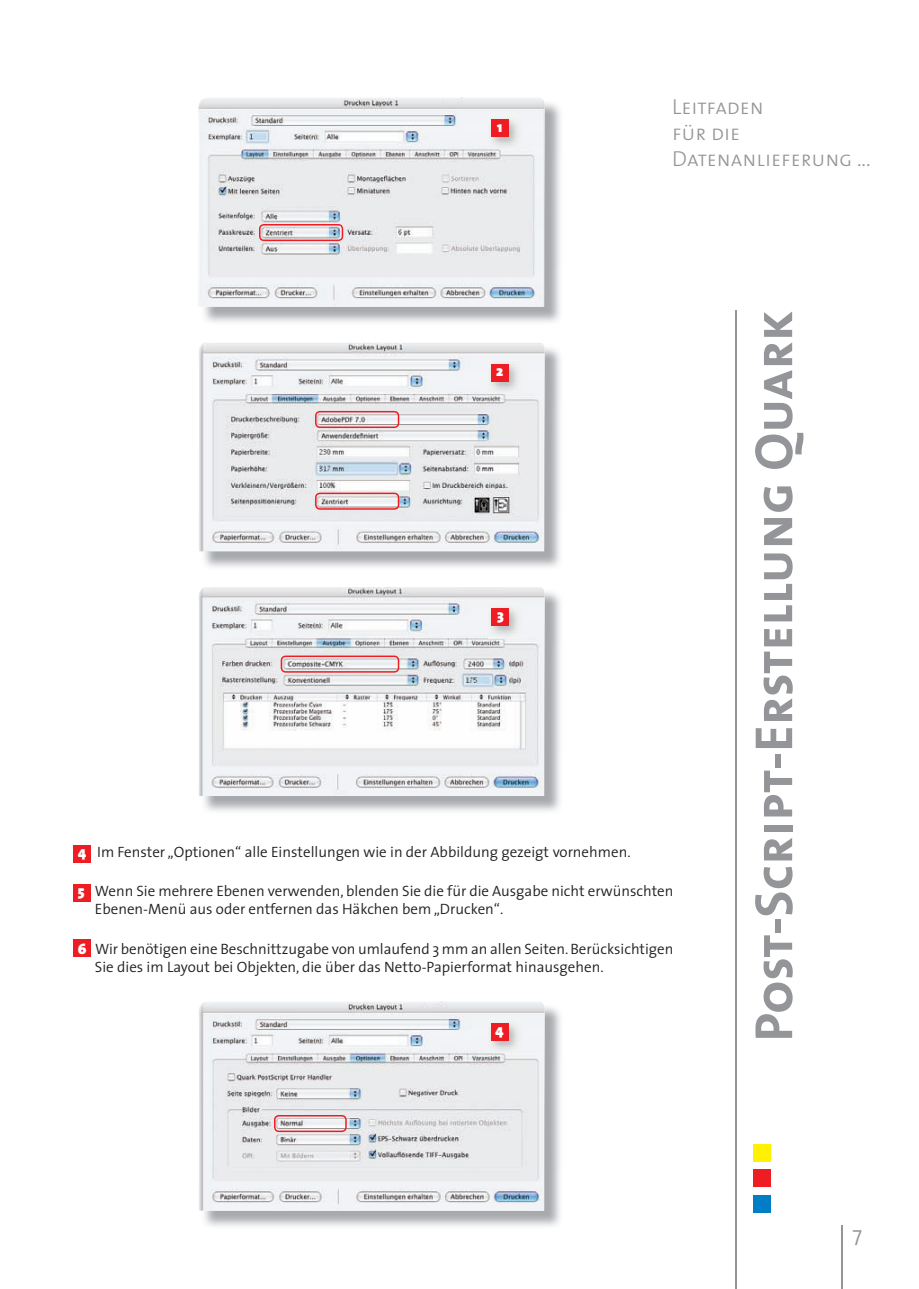
<style>
.page{position:relative;width:919px;height:1289px;background:#fff}
.page>*{position:absolute;margin:0;border:0;box-sizing:border-box;transform-origin:0 0}
.t1{font:54px "The Sans Bold Caps";color:#939598}
.t2{font:21.75px/26.1px "The Sans Light Caps";color:#939598}
.t3{font:300 21px "The Sans";color:#939598}
.t4{font:300 15px/18px "The Sans";color:#231f20}
.t5{font:900 15px "The Sans";color:#fff}
.s1{font-weight:900;color:#fff}
</style>
<div class="page">
<hr style="left:841px;top:1225px;width:2px;height:63px;background:#939598">
<hr style="left:735px;top:310px;width:1px;height:978px;background:#939598">
<div style="left:753px;top:1144px;width:17px;height:17px;background:#fff101"></div>
<div style="left:753px;top:1169px;width:17px;height:17px;background:#ee1d23"></div>
<div style="left:753px;top:1195px;width:17px;height:17px;background:#007ec5"></div>
<img style="left:204px;top:102px;width:357px;height:220px">
<img style="left:199px;top:98px;width:345px;height:209px">
<img style="left:488px;top:116px;width:33px;height:33px">
<div style="left:492px;top:119px;width:17px;height:17px;background:#ee1d23"></div>
<svg style="left:259px;top:224px;width:84px;height:17px"></svg>
<img style="left:201px;top:347px;width:360px;height:220px">
<img style="left:199px;top:342px;width:345px;height:209px">
<img style="left:488px;top:360px;width:33px;height:33px">
<div style="left:492px;top:364px;width:17px;height:17px;background:#ee1d23"></div>
<svg style="left:315px;top:492px;width:84px;height:17px"></svg>
<svg style="left:315px;top:411px;width:84px;height:17px"></svg>
<img style="left:204px;top:591px;width:357px;height:220px">
<img style="left:199px;top:587px;width:345px;height:209px">
<img style="left:488px;top:605px;width:33px;height:33px">
<div style="left:492px;top:608px;width:17px;height:17px;background:#ee1d23"></div>
<svg style="left:281px;top:655px;width:118px;height:17px"></svg>
<div style="left:74px;top:939px;width:17px;height:17px;background:#ee1d23"></div>
<div style="left:74px;top:884px;width:17px;height:17px;background:#ee1d23"></div>
<div style="left:74px;top:845px;width:17px;height:17px;background:#ee1d23"></div>
<img style="left:201px;top:1006px;width:360px;height:220px">
<img style="left:199px;top:1001px;width:345px;height:209px">
<img style="left:488px;top:1019px;width:33px;height:33px">
<div style="left:492px;top:1023px;width:17px;height:17px;background:#ee1d23"></div>
<svg style="left:274px;top:1114px;width:73px;height:18px"></svg>
<p class="t5" style="left:497px;top:114px;width:7px">1</p>
<h2 class="t2" style="left:672px;top:93px;width:200px">Leitfaden<br>für die<br>Datenanlieferung ...</h2>
<p class="t5" style="left:496px;top:358px;width:9px">2</p>
<p class="t5" style="left:497px;top:602px;width:8px">3</p>
<p class="t4" style="left:78px;top:842px;width:554px"><span class="s1">4</span> Im Fenster „Optionen“ alle Einstellungen wie in der Abbildung gezeigt vornehmen.</p>
<p class="t4" style="left:95px;top:881px;width:580px;text-indent:-17px"><span class="s1">5</span> Wenn Sie mehrere Ebenen verwenden, blenden Sie die für die Ausgabe nicht erwünschten<br>Ebenen-Menü aus oder entfernen das Häkchen bem „Drucken“.</p>
<p class="t4" style="left:95px;top:939px;width:580px;text-indent:-17px"><span class="s1">6</span> Wir benötigen eine Beschnittzugabe von umlaufend 3 mm an allen Seiten. Berücksichtigen<br>Sie dies im Layout bei Objekten, die über das Netto-Papierformat hinausgehen.</p>
<p class="t5" style="left:495px;top:1016px;width:10px">4</p>
<h1 class="t1" style="left:728px;top:1041px;width:732px;rotate:-90deg">Post-Script-Erstellung Quark</h1>
<h3 class="t3" style="left:852px;top:1215px;width:11px">7</h3>
</div>
